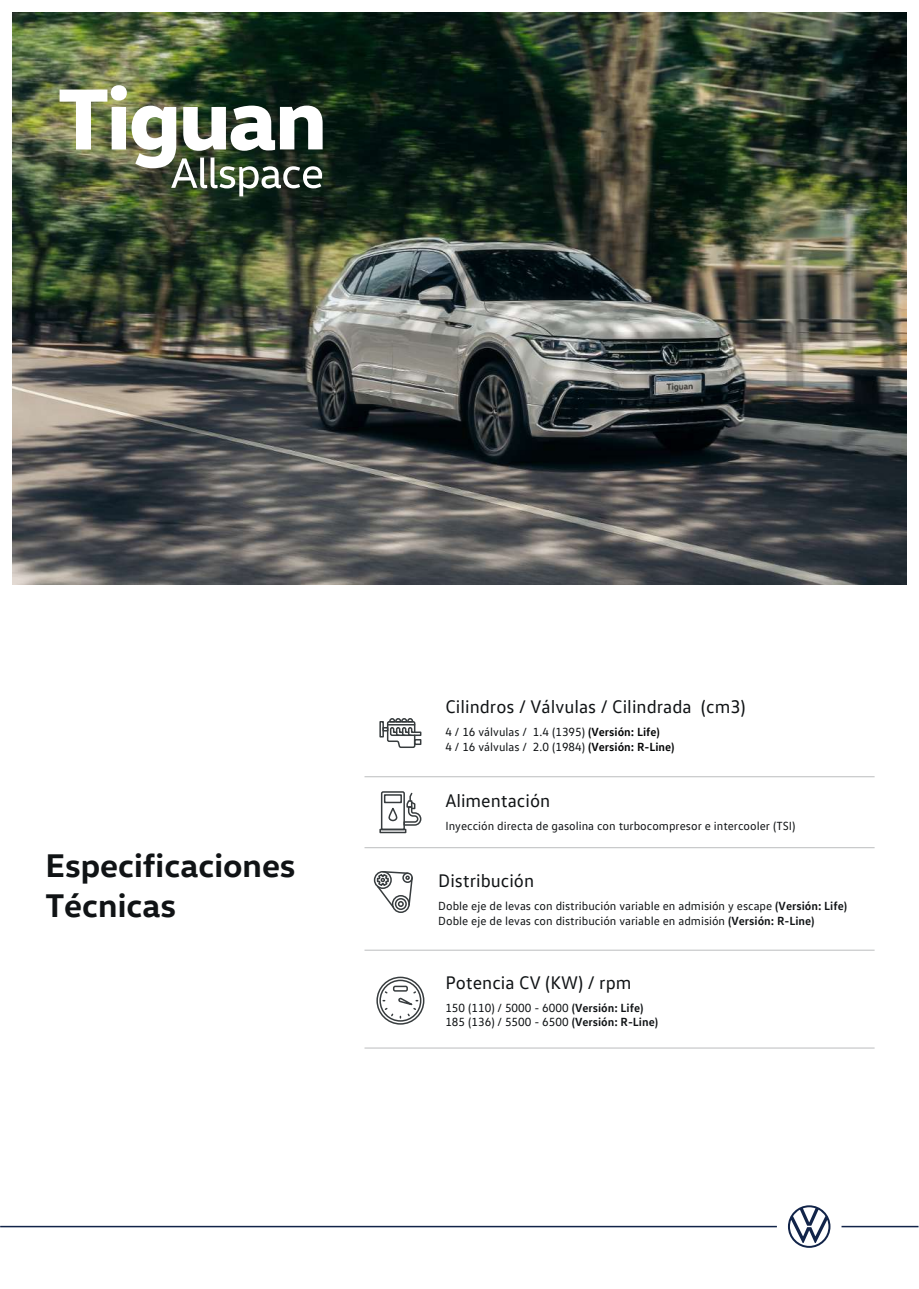
<style>
.page{position:relative;width:919px;height:1289px;background:#fff}
.page>*{position:absolute;margin:0;border:0;box-sizing:border-box;transform-origin:0 0}
.t1{font:700 33.3px/40px "VW Head";color:#101315}
.t2{font:18.6px "VW Text";color:#101315}
.t3{font:12px/14.7px "VW Text";color:#101315}
.s1{font-weight:700;color:#040506}
.s2{font-weight:700}
</style>
<div class="page">
<hr style="left:364px;top:949px;width:510px;height:1px;background:#bbbdbe">
<hr style="left:364px;top:1047px;width:510px;height:1px;background:#bbbdbe">
<hr style="left:364px;top:847px;width:510px;height:1px;background:#bbbdbe">
<hr style="left:364px;top:776px;width:510px;height:1px;background:#bbbdbe">
<div style="left:379px;top:979px;width:42px;height:42px;border:2px solid #373c3e;border-radius:50%"></div>
<div style="left:393px;top:985px;width:15px;height:6px;border:2px solid #373c3e;border-radius:2px"></div>
<div style="left:376px;top:976px;width:48px;height:48px;border:2px solid #373c3e;border-radius:50%"></div>
<svg style="left:383px;top:989px;width:34px;height:28px"></svg>
<div style="left:379px;top:721px;width:5px;height:16px;border:2px solid #373c3e"></div>
<svg style="left:382px;top:718px;width:40px;height:30px"></svg>
<div style="left:379px;top:828px;width:27px;height:5px;border:2px solid #373c3e"></div>
<svg style="left:380px;top:791px;width:42px;height:40px"></svg>
<div style="left:392px;top:895px;width:18px;height:18px;border:2px solid #373c3e;border-radius:50%"></div>
<div style="left:374px;top:871px;width:18px;height:18px;border:2px solid #373c3e;border-radius:50%"></div>
<svg style="left:375px;top:871px;width:38px;height:40px"></svg>
<img style="left:13px;top:13px;width:893px;height:572px">
<svg style="left:750px;top:33px;width:128px;height:128px;background:#233026"></svg>
<svg style="left:788px;top:1205px;width:42px;height:42px"></svg>
<hr style="left:841px;top:1225px;width:77px;height:2px;background:#122449">
<hr style="left:0;top:1225px;width:776px;height:2px;background:#122449">
<img style="left:60px;top:85px;width:262px;height:111px">
<h1 class="t1" style="left:45px;top:843px;width:252px">Especificaciones<br>Técnicas</h1>
<h2 class="t2" style="left:445px;top:695px;width:302px">Cilindros / Válvulas / Cilindrada (cm3)</h2>
<p class="t3" style="left:445px;top:724px;width:231px">4 / 16 válvulas / 1.4 (1395) <span class="s1">(Versión: Life)<br></span>4 / 16 válvulas / 2.0 (1984) <span class="s1">(Versión: R-Line)</span></p>
<h2 class="t2" style="left:445px;top:789px;width:106px">Alimentación</h2>
<p class="t3" style="left:445px;top:818px;width:351px">Inyección directa de gasolina con turbocompresor e intercooler (TSI)</p>
<h2 class="t2" style="left:438px;top:869px;width:97px">Distribución</h2>
<p class="t3" style="left:438px;top:898px;width:410px">Doble eje de levas con distribución variable en admisión y escape <span class="s2">(Versión: Life)<br></span>Doble eje de levas con distribución variable en admisión <span class="s2">(Versión: R-Line)</span></p>
<h2 class="t2" style="left:445px;top:971px;width:188px">Potencia CV (KW) / rpm</h2>
<p class="t3" style="left:445px;top:999px;width:214px">150 (110) / 5000 - 6000 <span class="s2">(Versión: Life)<br></span>185 (136) / 5500 - 6500 <span class="s2">(Versión: R-Line)</span></p>
</div>
